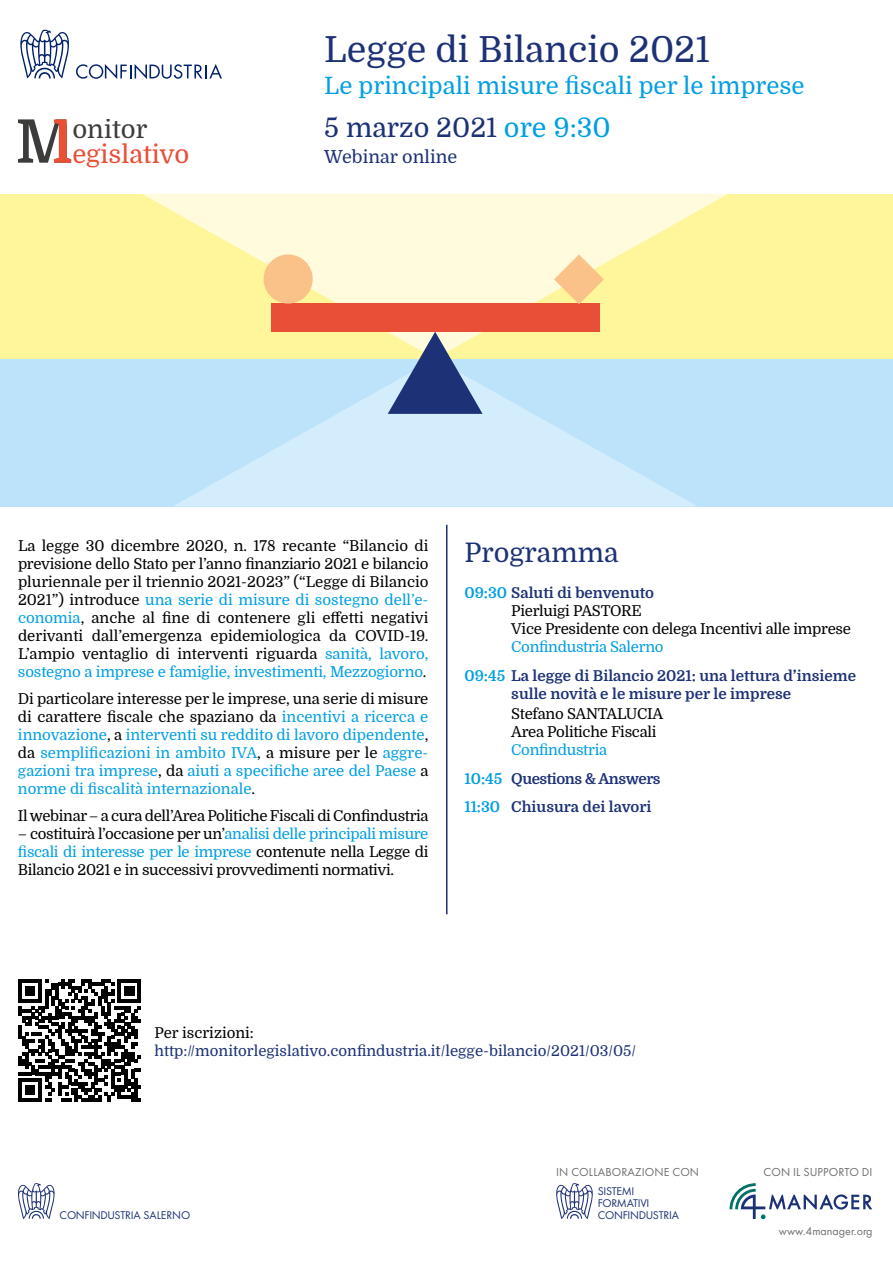
<style>
.page{position:relative;width:893px;height:1263px;background:#fff}
.page>*{position:absolute;margin:0;border:0;box-sizing:border-box;transform-origin:0 0}
.t1{font:36px "Domine";color:#1d3176}
.t2{font:27px "Domine";color:#1d3176}
.t3{font:25.65px "Domine";color:#e94f35}
.t4{font:25.65px "Domine";color:#3c3c3b}
.t5{font:24px "Domine";color:#009fe3}
.t6{font:18px "Domine";color:#1d3176}
.t7{font:15px/18px "Domine";letter-spacing:-.02em;color:#000;text-align:justify}
.t8{font:15px/18px "Domine";color:#009fe3;text-align:justify}
.t9{font:700 15px/29px "Domine";color:#1d3176}
.t10{font:15px "Domine";color:#1d3176}
.t11{font:15px "Domine";color:#000}
.t12{font:12px "Futura PT";letter-spacing:.01em;color:#706f6f}
.t13{font:11.7px/11.7px "Futura PT";letter-spacing:-.025em;color:#1d3176}
.s1{color:#009fe3}
.s2{color:#000}
.s3{font-weight:700;color:#009fe3}
.s4{font-weight:700;color:#1d3176}
.s5{font-weight:400;color:#009fe3}
</style>
<div class="page">
<hr style="left:446px;top:525px;width:1px;height:389px;background:#1d3176">
<svg style="left:556px;top:1183px;width:37px;height:36px"></svg>
<svg style="left:729px;top:1183px;width:143px;height:36px"></svg>
<div style="left:0;top:194px;width:893px;height:312px;background:#fff59b"></div>
<div style="left:0;top:359px;width:893px;height:147px;background:#bce3fa"></div>
<svg style="left:174px;top:385px;width:522px;height:121px;fill:#d4edfc"></svg>
<svg style="left:143px;top:194px;width:585px;height:110px;fill:#fffbdc"></svg>
<div style="left:271px;top:304px;width:329px;height:28px;background:#e94f36"></div>
<svg style="left:388px;top:332px;width:95px;height:82px"></svg>
<div style="left:264px;top:254px;width:49px;height:50px;background:#fac189;border-radius:50%"></div>
<svg style="left:554px;top:254px;width:50px;height:50px"></svg>
<svg style="left:18px;top:119px;width:53px;height:44px"></svg>
<svg style="left:20px;top:30px;width:49px;height:48px"></svg>
<svg style="left:76px;top:64px;width:146px;height:15px"></svg>
<svg style="left:19px;top:979px;width:122px;height:123px"></svg>
<svg style="left:18px;top:1183px;width:37px;height:36px"></svg>
<h3 class="t4" style="left:72px;top:115px;width:77px">onitor</h3>
<h3 class="t3" style="left:72px;top:140px;width:118px">egislativo</h3>
<h1 class="t1" style="left:324px;top:30px;width:387px">Legge di Bilancio 2021</h1>
<h3 class="t5" style="left:324px;top:72px;width:482px">Le principali misure fiscali per le imprese</h3>
<h2 class="t2" style="left:324px;top:113px;width:288px">5 marzo 2021 <span class="s1">ore 9:30</span></h2>
<p class="t6" style="left:324px;top:147px;width:134px">Webinar online</p>
<p class="t7" style="left:18px;top:537px;width:412px">La legge 30 dicembre 2020, n. 178 recante “Bilancio di previsione dello Stato per l’anno finanziario 2021 e bilancio pluriennale per il triennio 2021-2023” (“Legge di Bilancio 2021”) introduce <span class="s1">una serie di misure di sostegno dell’e&shy;conomia</span>, anche al fine di contenere gli effetti negativi derivanti dall’emergenza epidemiologica da COVID-19.<br>L’ampio ventaglio di interventi riguarda <span class="s1">sanità, lavoro, sostegno a imprese e famiglie, investimenti, Mezzogiorno</span>.</p>
<p class="t8" style="left:18px;top:690px;width:412px"><span class="s2">Di particolare interesse per le imprese, una serie di misure di carattere fiscale che spaziano da</span> incentivi a ricerca e innovazione<span class="s2">, a</span> interventi su reddito di lavoro dipendente<span class="s2">, da</span> semplificazioni in ambito IVA<span class="s2">, a misure per le</span> aggre&shy;gazioni tra imprese<span class="s2">, da</span> aiuti a specifiche aree del Paese <span class="s2">a </span>norme di fiscalità internazionale<span class="s2">.</span></p>
<p class="t7" style="left:18px;top:807px;width:412px">Il webinar – a cura dell’Area Politiche Fiscali di Confindustria</p>
<p class="t7" style="left:18px;top:825px;width:412px">– costituirà l’occasione per un’<span class="s1">analisi delle principali misure fiscali di interesse per le imprese</span> contenute nella Legge di Bilancio 2021 e in successivi provvedimenti normativi.</p>
<h2 class="t2" style="left:464px;top:538px;width:156px">Programma</h2>
<p class="t7" style="left:511px;top:584px;width:341px;text-align:left;text-indent:-47px"><span class="s3">09:30</span> <span class="s4">Saluti di benvenuto<br></span>Pierluigi PASTORE<br>Vice Presidente con delega Incentivi alle imprese</p>
<p class="t9" style="left:464px;top:632px;width:393px;text-indent:47px"><span class="s5">Confindustria Salerno<br></span><span class="s1">09:45</span> La legge di Bilancio 2021: una lettura d’insieme</p>
<p class="t9" style="left:511px;top:679px;width:281px">sulle novità e le misure per le imprese</p>
<p class="t7" style="left:511px;top:705px;width:153px">Stefano SANTALUCIA<br>Area Politiche Fiscali</p>
<p class="t9" style="left:464px;top:735px;width:198px;text-indent:47px"><span class="s5">Confindustria<br></span><span class="s1">10:45</span> Questions &amp; Answers<br><span class="s1">11:30</span> Chiusura dei lavori</p>
<p class="t11" style="left:154px;top:1025px;width:101px">Per iscrizioni:</p>
<p class="t10" style="left:154px;top:1043px;width:483px">http://monitorlegislativo.confindustria.it/legge-bilancio/2021/03/05/</p>
<p class="t13" style="left:60px;top:1209px;width:132px">CONFINDUSTRIA SALERNO</p>
<p class="t12" style="left:556px;top:1165px;width:144px">IN COLLABORAZIONE CON</p>
<p class="t12" style="left:763px;top:1165px;width:111px">CON IL SUPPORTO DI</p>
<p class="t13" style="left:598px;top:1185px;width:83px">SISTEMI<br>FORMATIVI<br>CONFINDUSTRIA</p>
<p class="t12" style="left:779px;top:1224px;width:95px">www.4manager.org</p>
</div>
